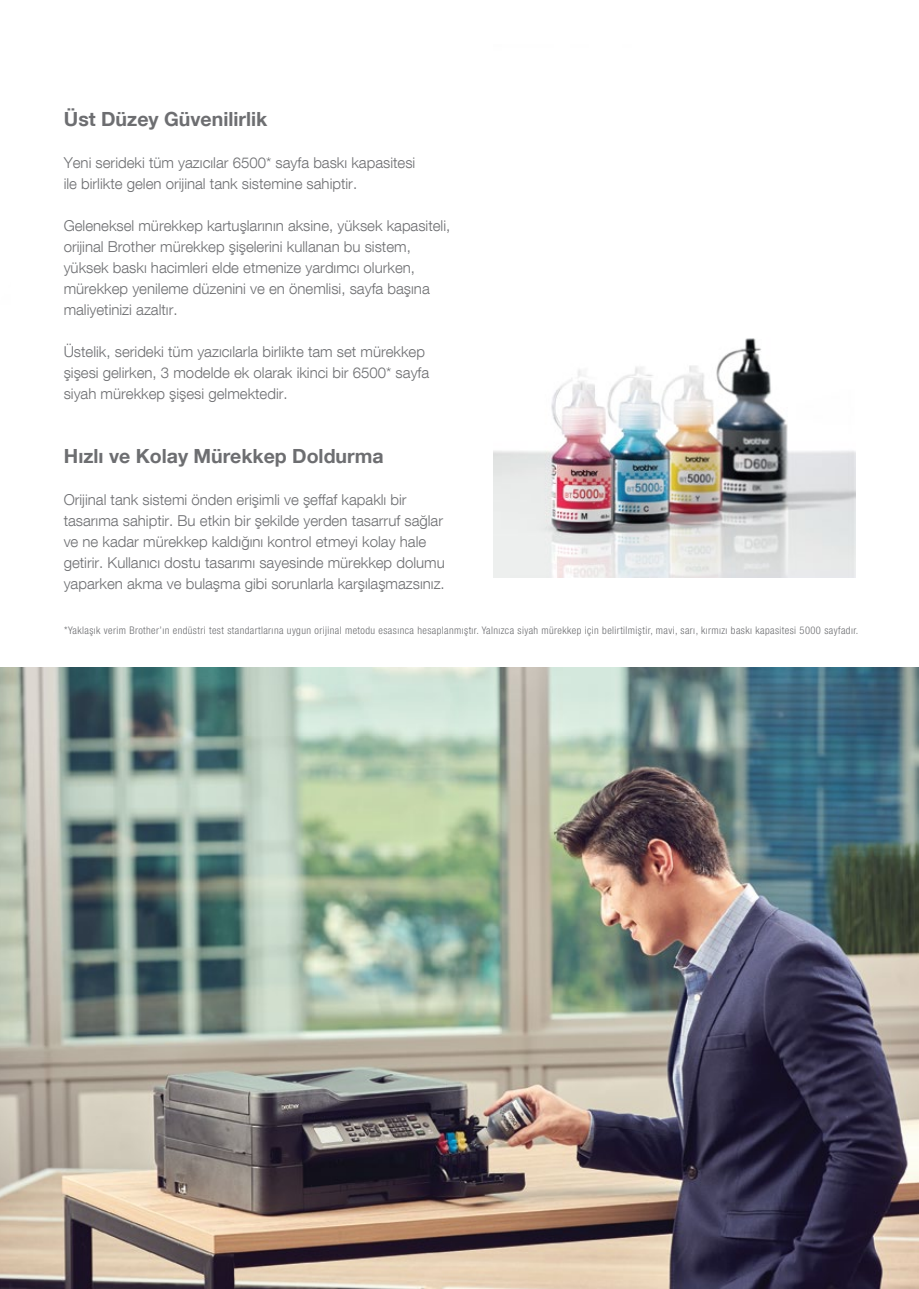
<style>
.page{position:relative;width:919px;height:1289px;background:#fff}
.page>*{position:absolute;margin:0;border:0;box-sizing:border-box;transform-origin:0 0}
.t1{font:700 19.5px "Helvetica Neue LT Com";color:#6d6e71}
.t2{font:300 15px/21px "Helvetica Neue LT Com";color:#6d6e71}
.t3{font:300 condensed 10.5px "Helvetica Neue LT Com";letter-spacing:.04em;color:#6d6e71}
</style>
<div class="page">
<img style="left:0;top:667px;width:918px;height:621px">
<img style="left:493px;top:338px;width:362px;height:239px">
<h1 class="t1" style="left:64px;top:107px;width:205px">Üst Düzey Güvenilirlik</h1>
<p class="t2" style="left:64px;top:152px;width:353px">Yeni serideki tüm yazıcılar 6500* sayfa baskı kapasitesi ile birlikte gelen orijinal tank sistemine sahiptir.</p>
<p class="t2" style="left:64px;top:215px;width:388px">Geleneksel mürekkep kartuşlarının aksine, yüksek kapasiteli, orijinal Brother mürekkep şişelerini kullanan bu sistem, yüksek baskı hacimleri elde etmenize yardımcı olurken, mürekkep yenileme düzenini ve en önemlisi, sayfa başına maliyetinizi azaltır.</p>
<p class="t2" style="left:64px;top:341px;width:367px">Üstelik, serideki tüm yazıcılarla birlikte tam set mürekkep şişesi gelirken, 3 modelde ek olarak ikinci bir 6500* sayfa siyah mürekkep şişesi gelmektedir.</p>
<h1 class="t1" style="left:64px;top:444px;width:321px">Hızlı ve Kolay Mürekkep Doldurma</h1>
<p class="t2" style="left:64px;top:489px;width:382px">Orijinal tank sistemi önden erişimli ve şeffaf kapaklı bir tasarıma sahiptir. Bu etkin bir şekilde yerden tasarruf sağlar ve ne kadar mürekkep kaldığını kontrol etmeyi kolay hale getirir. Kullanıcı dostu tasarımı sayesinde mürekkep dolumu yaparken akma ve bulaşma gibi sorunlarla karşılaşmazsınız.</p>
<p class="t3" style="left:64px;top:624px;width:795px">*Yaklaşık verim Brother’ın endüstri test standartlarına uygun orijinal metodu esasınca hesaplanmıştır. Yalnızca siyah mürekkep için belirtilmiştir, mavi, sarı, kırmızı baskı kapasitesi 5000 sayfadır.</p>
</div>
